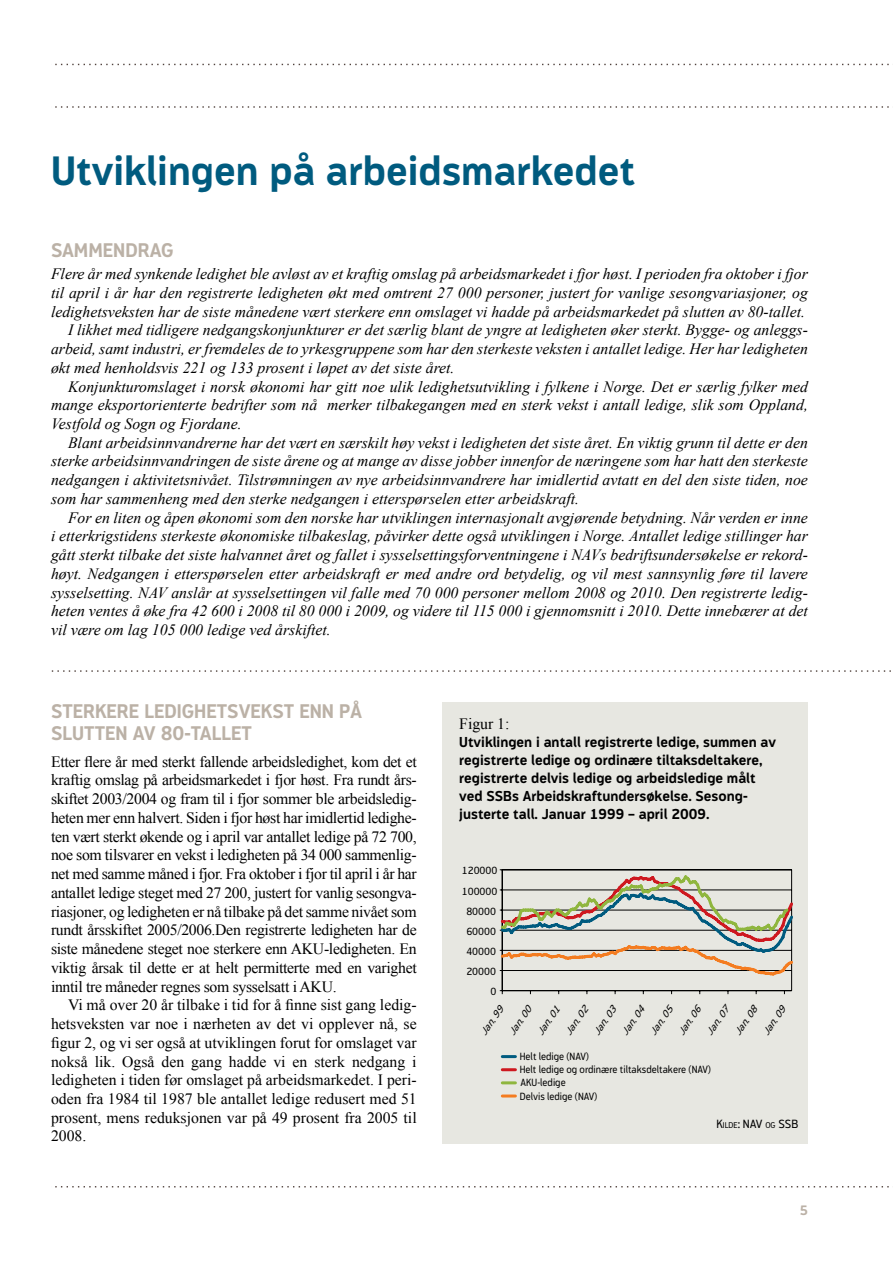
<style>
.page{position:relative;width:893px;height:1263px;background:#fff}
.page>*{position:absolute;margin:0;border:0;box-sizing:border-box;transform-origin:0 0}
.t1{font:700 40.5px "Modus";color:#005b7f}
.t2{font:700 19.5px/22.5px "Modus";color:#bbb1a6}
.t3{font:italic 15.75px "Times New Roman";color:#000}
.t4{font:15.75px/18.8px "Times New Roman";color:#000;text-align:justify}
.t5{font:700 14.25px/18px "Modus";color:#000}
.t6{font:700 13.5px "Modus";color:#bbb1a6}
.t7{font:12px "Modus";color:#000}
.t8{font:10.5px/13.2px "Modus";color:#010101;scale:.95 1}
.t9{font:10.5px "Modus";color:#010101}
.t10{font:italic 9.9px "Modus";color:#010101;scale:1.06 1}
.s1{font-size:8.4px}
</style>
<div class="page">
<svg style="left:55px;top:64px;width:834px;height:1px"></svg>
<svg style="left:55px;top:106px;width:834px;height:2px"></svg>
<svg style="left:55px;top:1186px;width:834px;height:1px"></svg>
<svg style="left:51px;top:670px;width:840px;height:2px"></svg>
<div style="left:442px;top:702px;width:366px;height:442px;background:#e7e7e1"></div>
<svg style="left:499px;top:869px;width:294px;height:125px"></svg>
<svg style="left:502px;top:1055px;width:13px;height:3px"></svg>
<svg style="left:502px;top:1068px;width:13px;height:3px"></svg>
<svg style="left:502px;top:1081px;width:13px;height:3px"></svg>
<svg style="left:502px;top:1094px;width:13px;height:3px"></svg>
<h1 class="t1" style="left:51px;top:148px;width:586px">Utviklingen på arbeidsmarkedet</h1>
<p class="t2" style="left:51px;top:239px;width:124px">SAMMENDRAG</p>
<p class="t3" style="left:51px;top:263px;width:758px">Flere år med synkende ledighet ble avløst av et kraftig omslag på arbeidsmarkedet i fjor høst. I perioden fra oktober i fjor</p>
<p class="t3" style="left:51px;top:282px;width:758px">til april i år har den registrerte ledigheten økt med omtrent 27 000 personer, justert for vanlige sesongvariasjoner, og</p>
<p class="t3" style="left:51px;top:300px;width:755px">ledighetsveksten har de siste månedene vært sterkere enn omslaget vi hadde på arbeidsmarkedet på slutten av 80-tallet.</p>
<p class="t3" style="left:68px;top:319px;width:741px">I likhet med tidligere nedgangskonjunkturer er det særlig blant de yngre at ledigheten øker sterkt. Bygge- og anleggs-</p>
<p class="t3" style="left:51px;top:338px;width:758px">arbeid, samt industri, er fremdeles de to yrkesgruppene som har den sterkeste veksten i antallet ledige. Her har ledigheten</p>
<p class="t3" style="left:51px;top:357px;width:405px">økt med henholdsvis 221 og 133 prosent i løpet av det siste året.</p>
<p class="t3" style="left:68px;top:375px;width:741px">Konjunkturomslaget i norsk økonomi har gitt noe ulik ledighetsutvikling i fylkene i Norge. Det er særlig fylker med</p>
<p class="t3" style="left:51px;top:394px;width:758px">mange eksportorienterte bedrifter som nå merker tilbakegangen med en sterk vekst i antall ledige, slik som Oppland,</p>
<p class="t3" style="left:51px;top:413px;width:192px">Vestfold og Sogn og Fjordane.</p>
<p class="t3" style="left:68px;top:432px;width:741px">Blant arbeidsinnvandrerne har det vært en særskilt høy vekst i ledigheten det siste året. En viktig grunn til dette er den</p>
<p class="t3" style="left:51px;top:450px;width:758px">sterke arbeidsinnvandringen de siste årene og at mange av disse jobber innenfor de næringene som har hatt den sterkeste</p>
<p class="t3" style="left:51px;top:469px;width:758px">nedgangen i aktivitetsnivået. Tilstrømningen av nye arbeidsinnvandrere har imidlertid avtatt en del den siste tiden, noe</p>
<p class="t3" style="left:51px;top:488px;width:529px">som har sammenheng med den sterke nedgangen i etterspørselen etter arbeidskraft.</p>
<p class="t3" style="left:68px;top:507px;width:741px">For en liten og åpen økonomi som den norske har utviklingen internasjonalt avgjørende betydning. Når verden er inne</p>
<p class="t3" style="left:51px;top:525px;width:758px">i etterkrigstidens sterkeste økonomiske tilbakeslag, påvirker dette også utviklingen i Norge. Antallet ledige stillinger har</p>
<p class="t3" style="left:51px;top:544px;width:758px">gått sterkt tilbake det siste halvannet året og fallet i sysselsettingsforventningene i NAVs bedriftsundersøkelse er rekord-</p>
<p class="t3" style="left:51px;top:563px;width:758px">høyt. Nedgangen i etterspørselen etter arbeidskraft er med andre ord betydelig, og vil mest sannsynlig føre til lavere</p>
<p class="t3" style="left:51px;top:582px;width:757px">sysselsetting. NAV anslår at sysselsettingen vil falle med 70 000 personer mellom 2008 og 2010. Den registrerte ledig-</p>
<p class="t3" style="left:51px;top:600px;width:758px">heten ventes å øke fra 42 600 i 2008 til 80 000 i 2009, og videre til 115 000 i gjennomsnitt i 2010. Dette innebærer at det</p>
<p class="t3" style="left:51px;top:619px;width:281px">vil være om lag 105 000 ledige ved årskiftet.</p>
<p class="t2" style="left:51px;top:700px;width:313px">STERKERE LEDIGHETSVEKST ENN PÅ<br>SLUTTEN AV 80-TALLET</p>
<p class="t4" style="left:51px;top:752px;width:367px">Etter flere år med sterkt fallende arbeidsledighet, kom det et kraftig omslag på arbeidsmarkedet i fjor høst. Fra rundt års&shy;skiftet 2003/2004 og fram til i fjor sommer ble arbeidsledig&shy;heten mer enn halvert. Siden i fjor høst har imidlertid ledighe&shy;ten vært sterkt økende og i april var antallet ledige på 72 700, noe som tilsvarer en vekst i ledigheten på 34 000 sammenlig&shy;net med samme måned i fjor. Fra oktober i fjor til april i år har antallet ledige steget med 27 200, justert for vanlig sesongva&shy;riasjoner, og ledigheten er nå tilbake på det samme nivået som rundt årsskiftet 2005/2006.Den registrerte ledigheten har de siste månedene steget noe sterkere enn AKU-ledigheten. En viktig årsak til dette er at helt permitterte med en varighet inntil tre måneder regnes som sysselsatt i AKU.</p>
<p class="t4" style="left:51px;top:995px;width:367px;text-indent:17px">Vi må over 20 år tilbake i tid for å finne sist gang ledig&shy;hetsveksten var noe i nærheten av det vi opplever nå, se figur 2, og vi ser også at utviklingen forut for omslaget var nokså lik. Også den gang hadde vi en sterk nedgang i ledigheten i tiden før omslaget på arbeidsmarkedet. I peri&shy;oden fra 1984 til 1987 ble antallet ledige redusert med 51 prosent, mens reduksjonen var på 49 prosent fra 2005 til 2008.</p>
<p class="t4" style="left:459px;top:714px;width:52px">Figur 1:</p>
<p class="t5" style="left:459px;top:733px;width:318px">Utviklingen i antall registrerte ledige, summen av registrerte ledige og ordinære tiltaksdeltakere, registrerte delvis ledige og arbeidsledige målt ved SSBs Arbeidskraftundersøkelse. Sesong&shy;justerte tall. Januar 1999 – april 2009.</p>
<p class="t9" style="left:462px;top:865px;width:37px">120000</p>
<p class="t9" style="left:462px;top:885px;width:37px">100000</p>
<p class="t9" style="left:466px;top:905px;width:31px">80000</p>
<p class="t9" style="left:466px;top:925px;width:31px">60000</p>
<p class="t9" style="left:466px;top:945px;width:31px">40000</p>
<p class="t9" style="left:466px;top:966px;width:31px">20000</p>
<p class="t9" style="left:491px;top:986px;width:7px">0</p>
<p class="t10" style="left:478px;top:1031px;width:32px;rotate:-55deg">Jan. 99</p>
<p class="t10" style="left:506px;top:1031px;width:32px;rotate:-55deg">Jan. 00</p>
<p class="t10" style="left:535px;top:1031px;width:32px;rotate:-55deg">Jan. 01</p>
<p class="t10" style="left:563px;top:1031px;width:32px;rotate:-55deg">Jan. 02</p>
<p class="t10" style="left:591px;top:1031px;width:32px;rotate:-55deg">Jan. 03</p>
<p class="t10" style="left:619px;top:1031px;width:32px;rotate:-55deg">Jan. 04</p>
<p class="t10" style="left:648px;top:1031px;width:32px;rotate:-55deg">Jan. 05</p>
<p class="t10" style="left:676px;top:1031px;width:32px;rotate:-55deg">Jan. 06</p>
<p class="t10" style="left:704px;top:1031px;width:32px;rotate:-55deg">Jan. 07</p>
<p class="t10" style="left:732px;top:1031px;width:32px;rotate:-55deg">Jan. 08</p>
<p class="t10" style="left:760px;top:1031px;width:32px;rotate:-55deg">Jan. 09</p>
<p class="t8" style="left:520px;top:1050px;width:203px">Helt ledige (NAV)<br>Helt ledige og ordinære tiltaksdeltakere (NAV)<br>AKU-ledige<br>Delvis ledige (NAV)</p>
<p class="t7" style="left:716px;top:1117px;width:83px">K<span class="s1">ilde</span>: NAV <span class="s1">og</span> SSB</p>
<p class="t6" style="left:800px;top:1203px;width:10px">5</p>
</div>
